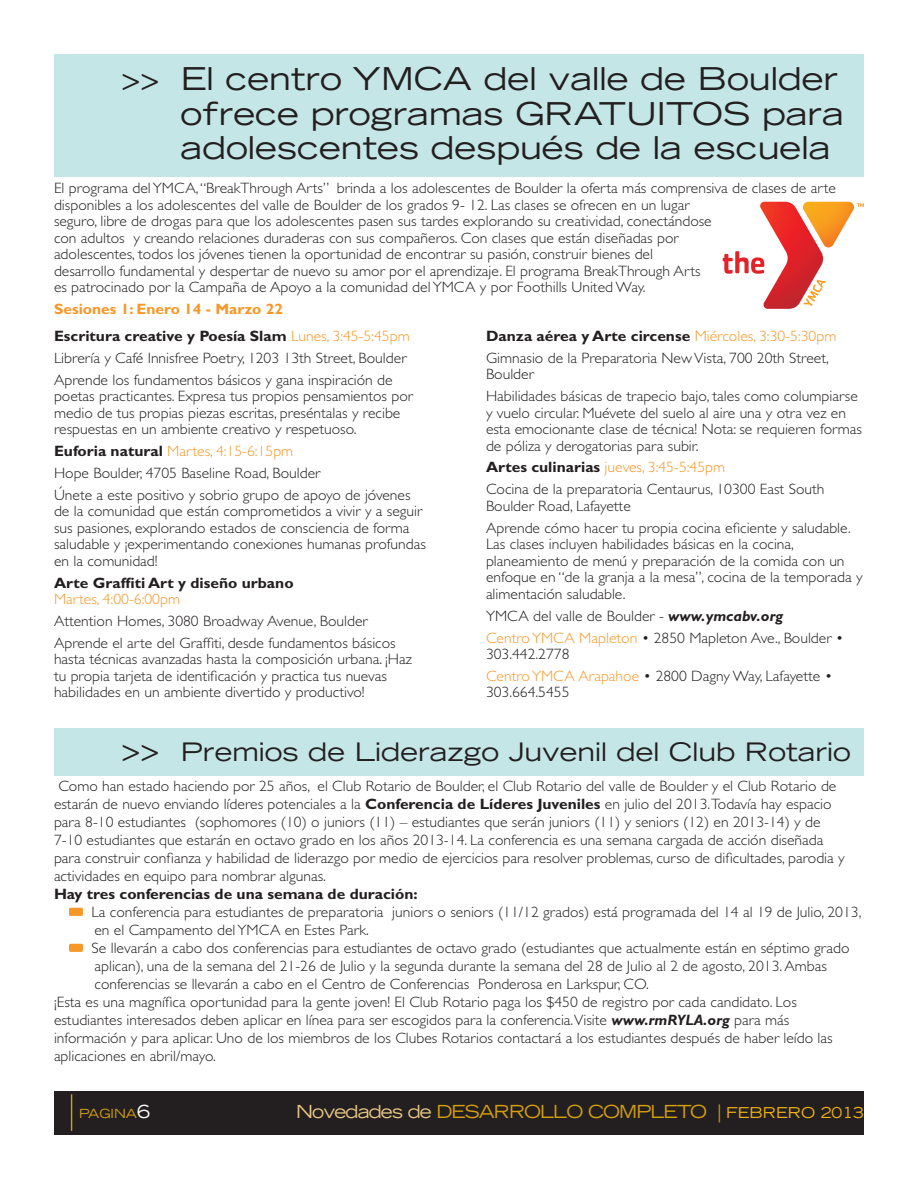
<style>
.page{position:relative;width:918px;height:1188px;background:#fff}
.page>*{position:absolute;margin:0;border:0;box-sizing:border-box;transform-origin:0 0}
.t1{font:expanded 31.5px/34.5px "Trade Gothic LT Std";color:#231f20}
.t2{font:expanded 25.5px "Trade Gothic LT Std";color:#231f20;scale:1.04 1}
.t3{font:expanded 18px "Trade Gothic LT Std";letter-spacing:-.05em;color:#d49f0c}
.t4{font:300 15px/16.5px "Gill Sans Std";color:#231f20;scale:1.04 1}
.t5{font:700 15px/16.5px "Gill Sans Std";color:#231f20;scale:1.04 1}
.t6{font:300 15px "Gill Sans Std";color:#f79727;scale:1.04 1}
.t7{font:700 15px "Gill Sans Std";color:#f79727;scale:1.04 1}
.t8{font:expanded 12.6px "Trade Gothic LT Std";color:#d49f0c}
.s1{font-weight:300;color:#f79727}
.s2{font-weight:700;color:#231f20}
.s3{font-weight:700;font-style:italic}
.s4{color:#f79727}
.s5{font-size:31.5px}
.s6{font-weight:700}
.s7{font-size:18px;color:#fff}
.s8{color:#eac884}
.s9{font-size:15px;color:#efb211}
</style>
<div class="page">
<svg style="left:723px;top:202px;width:141px;height:107px"></svg>
<div style="left:54px;top:1091px;width:810px;height:44px;background:#231f20"></div>
<hr style="left:71px;top:1094px;width:1px;height:37px;background:#d49f0c">
<div style="left:54px;top:54px;width:810px;height:122px;background:#c5e6e7"></div>
<div style="left:54px;top:728px;width:810px;height:48px;background:#c5e6e7"></div>
<div style="left:69px;top:908px;width:14px;height:8px;background:#f79727;border-radius:2px"></div>
<div style="left:69px;top:944px;width:14px;height:8px;background:#f79727;border-radius:2px"></div>
<p class="t1" style="left:181px;top:61px;width:665px;text-indent:-59px">&gt;&gt; El centro YMCA del valle de Boulder ofrece programas GRATUITOS para adolescentes después de la escuela</p>
<p class="t4" style="left:54px;top:180px;width:753px">El programa del YMCA, “BreakThrough Arts” brinda a los adolescentes de Boulder la oferta más comprensiva de clases de arte disponibles a los adolescentes del valle de Boulder de los grados 9- 12. Las clases se ofrecen en un lugar<br>seguro, libre de drogas para que los adolescentes pasen sus tardes explorando su creatividad, conectándose<br>con adultos y creando relaciones duraderas con sus compañeros. Con clases que están diseñadas por<br>adolescentes, todos los jóvenes tienen la oportunidad de encontrar su pasión, construir bienes del<br>desarrollo fundamental y despertar de nuevo su amor por el aprendizaje. El programa BreakThrough Arts<br>es patrocinado por la Campaña de Apoyo a la comunidad del YMCA y por Foothills United Way.</p>
<p class="t7" style="left:54px;top:300px;width:222px">Sesiones 1: Enero 14 - Marzo 22</p>
<p class="t5" style="left:54px;top:327px;width:344px">Escritura creative y Poesía Slam <span class="s1">Lunes, 3:45-5:45pm</span></p>
<p class="t4" style="left:54px;top:350px;width:340px">Librería y Café Innisfree Poetry, 1203 13th Street, Boulder</p>
<p class="t4" style="left:54px;top:371px;width:347px">Aprende los fundamentos básicos y gana inspiración de poetas practicantes. Expresa tus propios pensamientos por medio de tus propias piezas escritas, preséntalas y recibe respuestas en un ambiente creativo y respetuoso.</p>
<p class="t6" style="left:54px;top:442px;width:232px"><span class="s2">Euforia natural</span> Martes, 4:15-6:15pm</p>
<p class="t4" style="left:54px;top:465px;width:258px">Hope Boulder, 4705 Baseline Road, Boulder</p>
<p class="t4" style="left:54px;top:487px;width:359px">Únete a este positivo y sobrio grupo de apoyo de jóvenes de la comunidad que están comprometidos a vivir y a seguir sus pasiones, explorando estados de consciencia de forma saludable y ¡experimentando conexiones humanas profundas en la comunidad!</p>
<p class="t5" style="left:54px;top:574px;width:232px">Arte Graffiti Art y diseño urbano<br><span class="s1">Martes, 4:00-6:00pm</span></p>
<p class="t4" style="left:54px;top:613px;width:303px">Attention Homes, 3080 Broadway Avenue, Boulder</p>
<p class="t4" style="left:54px;top:635px;width:346px">Aprende el arte del Graffiti, desde fundamentos básicos hasta técnicas avanzadas hasta la composición urbana. ¡Haz tu propia tarjeta de identificación y practica tus nuevas habilidades en un ambiente divertido y productivo!</p>
<p class="t5" style="left:486px;top:327px;width:338px">Danza aérea y Arte circense <span class="s1">Miércoles, 3:30-5:30pm</span></p>
<p class="t4" style="left:486px;top:350px;width:331px">Gimnasio de la Preparatoria New Vista, 700 20th Street,<br>Boulder</p>
<p class="t4" style="left:486px;top:388px;width:363px">Habilidades básicas de trapecio bajo, tales como columpiarse y vuelo circular. Muévete del suelo al aire una y otra vez en esta emocionante clase de técnica! Nota: se requieren formas de póliza y derogatorias para subir.</p>
<p class="t6" style="left:486px;top:459px;width:231px"><span class="s2">Artes culinarias</span> jueves, 3:45-5:45pm</p>
<p class="t4" style="left:486px;top:481px;width:327px">Cocina de la preparatoria Centaurus, 10300 East South<br>Boulder Road, Lafayette</p>
<p class="t4" style="left:486px;top:520px;width:364px">Aprende cómo hacer tu propia cocina eficiente y saludable.<br>Las clases incluyen habilidades básicas en la cocina, planeamiento de menú y preparación de la comida con un enfoque en “de la granja a la mesa”, cocina de la temporada y alimentación saludable.</p>
<p class="t4" style="left:486px;top:608px;width:287px">YMCA del valle de Boulder - <span class="s3">www.ymcabv.org</span></p>
<p class="t4" style="left:486px;top:629px;width:345px"><span class="s4">Centro YMCA Mapleton</span> • 2850 Mapleton Ave., Boulder •<br>303.442.2778</p>
<p class="t4" style="left:486px;top:668px;width:335px"><span class="s4">Centro YMCA Arapahoe</span> • 2800 Dagny Way, Lafayette •<br>303.664.5455</p>
<p class="t2" style="left:122px;top:735px;width:703px"><span class="s5">&gt;&gt;</span> Premios de Liderazgo Juvenil del Club Rotario</p>
<p class="t4" style="left:54px;top:778px;width:762px;line-height:18px">Como han estado haciendo por 25 años, el Club Rotario de Boulder, el Club Rotario del valle de Boulder y el Club Rotario de estarán de nuevo enviando líderes potenciales a la <span class="s6">Conferencia de Líderes Juveniles</span> en julio del 2013.Todavía hay espacio para 8-10 estudiantes (sophomores (10) o juniors (11) – estudiantes que serán juniors (11) y seniors (12) en 2013-14) y de 7-10 estudiantes que estarán en octavo grado en los años 2013-14. La conferencia es una semana cargada de acción diseñada para construir confianza y habilidad de liderazgo por medio de ejercicios para resolver problemas, curso de dificultades, parodia y actividades en equipo para nombrar algunas.</p>
<p class="t5" style="left:54px;top:886px;width:351px">Hay tres conferencias de una semana de duración:</p>
<p class="t4" style="left:92px;top:904px;width:742px;line-height:18px">La conferencia para estudiantes de preparatoria juniors o seniors (11/12 grados) está programada del 14 al 19 de Julio, 2013, en el Campamento del YMCA en Estes Park.</p>
<p class="t4" style="left:92px;top:940px;width:730px;line-height:18px">Se llevarán a cabo dos conferencias para estudiantes de octavo grado (estudiantes que actualmente están en séptimo grado aplican), una de la semana del 21-26 de Julio y la segunda durante la semana del 28 de Julio al 2 de agosto, 2013. Ambas conferencias se llevarán a cabo en el Centro de Conferencias Ponderosa en Larkspur, CO.</p>
<p class="t4" style="left:54px;top:994px;width:750px;line-height:18px">¡Esta es una magnífica oportunidad para la gente joven! El Club Rotario paga los $450 de registro por cada candidato. Los estudiantes interesados deben aplicar en línea para ser escogidos para la conferencia.Visite <span class="s3">www.rmRYLA.org</span> para más información y para aplicar. Uno de los miembros de los Clubes Rotarios contactará a los estudiantes después de haber leído las aplicaciones en abril/mayo.</p>
<p class="t8" style="left:79px;top:1106px;width:73px">PAGINA<span class="s7">6</span></p>
<p class="t3" style="left:296px;top:1100px;width:569px"><span class="s8">Novedades de</span> DESARROLLO COMPLETO | <span class="s9">FEBRERO 2013</span></p>
</div>
